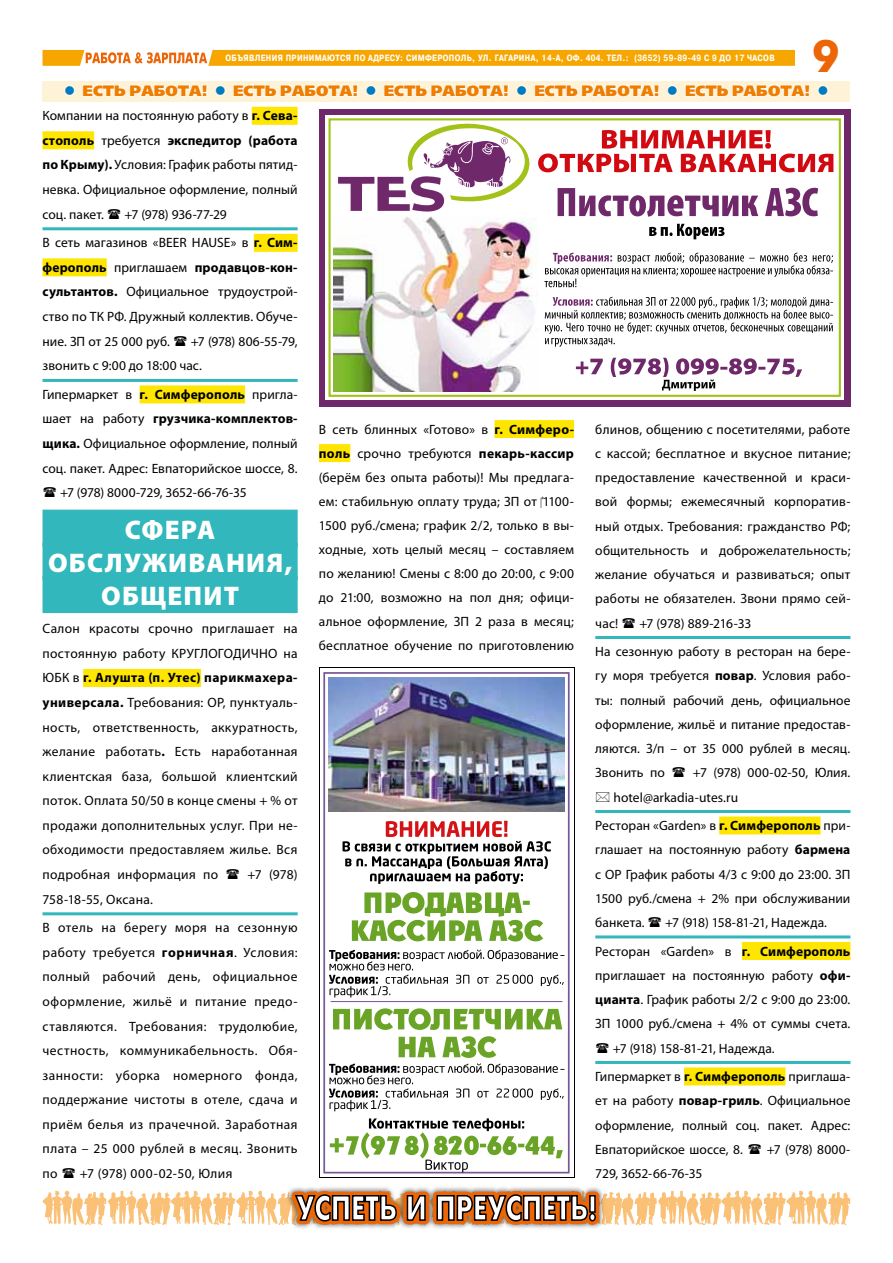
<style>
.page{position:relative;width:893px;height:1263px;background:#fff}
.page>*{position:absolute;margin:0;border:0;box-sizing:border-box;transform-origin:0 0}
.t1{font:45px "Futuris Extra CTT";color:#ec6608}
.t2{font:900 27px/33px "Myriad Pro";letter-spacing:.045em;color:#fff;text-align:center}
.t3{font:15px "Free Set Extra CTT";color:#ef7d00}
.t4{font:13.5px/24.6px "Myriad Pro";letter-spacing:.01em;color:#000;text-align:justify}
.t5{font:13.5px/28.8px "Myriad Pro";letter-spacing:.03em;color:#000}
.t6{font:700 13.5px "Myriad Pro";letter-spacing:.01em;color:#000}
.t7{font:13.5px "Myriad Pro";letter-spacing:-.01em;color:#000}
.t8{font:700 9px "Pragmatica Cond C";letter-spacing:.04em;color:#fff}
.s1{color:#007bbc}
.s2{font-weight:700}
.s3{font-weight:400}
</style>
<div class="page">
<img style="left:289px;top:1187px;width:312px;height:42px">
<svg style="left:42px;top:1191px;width:808px;height:34px"></svg>
<svg style="left:43px;top:50px;width:751px;height:16px;background:#f7ad1f"></svg>
<div style="left:252px;top:107px;width:46px;height:18px;background:#ffe600"></div>
<div style="left:43px;top:131px;width:51px;height:18px;background:#ffe600"></div>
<hr style="left:43px;top:227px;width:255px;height:3px;background:#31b7bc">
<div style="left:254px;top:234px;width:44px;height:18px;background:#ffe600"></div>
<div style="left:43px;top:258px;width:64px;height:18px;background:#ffe600"></div>
<hr style="left:43px;top:379px;width:255px;height:3px;background:#31b7bc">
<div style="left:140px;top:385px;width:105px;height:18px;background:#ffe600"></div>
<div style="left:43px;top:510px;width:255px;height:37px;background:#31b7bc"></div>
<div style="left:43px;top:543px;width:255px;height:37px;background:#31b7bc"></div>
<div style="left:43px;top:575px;width:255px;height:38px;background:#31b7bc"></div>
<div style="left:83px;top:669px;width:118px;height:18px;background:#ffe600"></div>
<hr style="left:43px;top:912px;width:255px;height:3px;background:#31b7bc">
<div style="left:495px;top:420px;width:79px;height:18px;background:#ffe600"></div>
<div style="left:319px;top:444px;width:31px;height:18px;background:#ffe600"></div>
<hr style="left:595px;top:636px;width:255px;height:3px;background:#31b7bc">
<hr style="left:595px;top:810px;width:255px;height:3px;background:#31b7bc">
<div style="left:719px;top:816px;width:102px;height:18px;background:#ffe600"></div>
<hr style="left:595px;top:935px;width:255px;height:3px;background:#31b7bc">
<div style="left:742px;top:942px;width:108px;height:18px;background:#ffe600"></div>
<hr style="left:595px;top:1061px;width:255px;height:3px;background:#31b7bc">
<div style="left:684px;top:1067px;width:101px;height:18px;background:#ffe600"></div>
<div style="left:43px;top:81px;width:807px;height:21px;background:#fff3d7"></div>
<svg style="left:65px;top:85px;width:10px;height:11px"></svg>
<svg style="left:82px;top:84px;width:126px;height:13px"></svg>
<svg style="left:215px;top:84px;width:143px;height:13px"></svg>
<svg style="left:366px;top:85px;width:10px;height:11px"></svg>
<svg style="left:384px;top:84px;width:125px;height:13px"></svg>
<svg style="left:517px;top:85px;width:10px;height:11px"></svg>
<svg style="left:534px;top:84px;width:126px;height:13px"></svg>
<svg style="left:667px;top:85px;width:11px;height:11px"></svg>
<svg style="left:685px;top:84px;width:125px;height:13px"></svg>
<svg style="left:818px;top:85px;width:10px;height:11px"></svg>
<div style="left:319px;top:109px;width:531px;height:297px;background:#6f286a"></div>
<div style="left:325px;top:115px;width:519px;height:285px;background:#fff"></div>
<div style="left:328px;top:118px;width:513px;height:279px;background:#fff;border:2px solid #a2c219"></div>
<img style="left:334px;top:217px;width:204px;height:174px">
<svg style="left:544px;top:253px;width:289px;height:138px"></svg>
<svg style="left:538px;top:130px;width:295px;height:42px"></svg>
<svg style="left:558px;top:188px;width:260px;height:29px"></svg>
<svg style="left:649px;top:224px;width:75px;height:15px"></svg>
<svg style="left:338px;top:123px;width:191px;height:89px"></svg>
<div style="left:323px;top:672px;width:247px;height:501px;border:2px solid #775693"></div>
<svg style="left:342px;top:821px;width:209px;height:63px"></svg>
<svg style="left:329px;top:892px;width:235px;height:280px"></svg>
<img style="left:329px;top:677px;width:235px;height:134px">
<hr style="left:331px;top:1001px;width:231px;height:1px;background:#775693">
<p class="t8" style="left:225px;top:53px;width:551px">объявления принимаются по адресу: симферополь, ул. гагарина, 14-а, оф. 404. тел.: (3652) 59-89-49 с 9 до 17 часов</p>
<h1 class="t1" style="left:813px;top:31px;width:28px">9</h1>
<p class="t3" style="left:64px;top:82px;width:30px"><span class="s1">●</span> ест</p>
<p class="t3" style="left:114px;top:82px;width:65px">ь работа</p>
<p class="t3" style="left:202px;top:82px;width:43px">! <span class="s1">●</span> ест</p>
<p class="t3" style="left:265px;top:82px;width:65px">ь работа</p>
<p class="t3" style="left:352px;top:82px;width:43px">! <span class="s1">●</span> ест</p>
<p class="t3" style="left:415px;top:82px;width:65px">ь работа</p>
<p class="t3" style="left:503px;top:82px;width:43px">! <span class="s1">●</span> ест</p>
<p class="t3" style="left:566px;top:82px;width:65px">ь работа</p>
<p class="t3" style="left:653px;top:82px;width:43px">! <span class="s1">●</span> ест</p>
<p class="t3" style="left:717px;top:82px;width:65px">ь работа</p>
<p class="t3" style="left:804px;top:82px;width:26px">! <span class="s1">●</span></p>
<p class="t4" style="left:43px;top:103px;width:257px">Компании на постоянную работу в <span class="s2">г. Сева&shy;стополь</span> требуется <span class="s2">экспедитор (работа по Крыму).</span> Условия: График работы пятид&shy;невка. Официальное оформление, полный соц. пакет.</p>
<p class="t4" style="left:43px;top:199px;width:257px;line-height:28.8px;text-indent:82px">+7 (978) 936-77-29<br>В сеть магазинов «BEER HAUSE» в <span class="s2">г. Сим-</span></p>
<p class="t4" style="left:43px;top:255px;width:257px"><span class="s2">ферополь</span> приглашаем <span class="s2">продавцов-кон&shy;сультантов.</span> Официальное трудоустрой&shy;ство по ТК РФ. Дружный коллектив. Обуче&shy;ние. ЗП от 25 000 руб.</p>
<p class="t4" style="left:43px;top:328px;width:257px;text-indent:148px">+7 (978) 806-55-79, звонить с 9:00 до 18:00 час.</p>
<p class="t4" style="left:43px;top:382px;width:257px">Гипермаркет в <span class="s2">г. Симферополь</span> пригла-</p>
<p class="t6" style="left:43px;top:410px;width:257px"><span class="s3">шает на работу</span> грузчика-комплектов-</p>
<p class="t4" style="left:43px;top:431px;width:257px"><span class="s2">щика.</span> Официальное оформление, полный</p>
<p class="t4" style="left:43px;top:456px;width:257px">соц. пакет. Адрес: Евпаторийское шоссе, 8.</p>
<p class="t4" style="left:60px;top:480px;width:188px">+7 (978) 8000-729, 3652-66-76-35</p>
<h2 class="t2" style="left:48px;top:513px;width:246px">Сфера обслуживания, общепит</h2>
<p class="t4" style="left:43px;top:616px;width:257px">Салон красоты срочно приглашает на постоянную работу КРУГЛОГОДИЧНО на ЮБК в <span class="s2">г. Алушта (п. Утес) парикмахера&shy;универсала.</span> Требования: ОР, пунктуаль&shy;ность, ответственность, аккуратность, желание работать<span class="s2">.</span> Есть наработанная клиентская база, большой клиентский поток. Оплата 50/50 в конце смены + % от продажи дополнительных услуг. При не&shy;обходимости предоставляем жилье. Вся подробная информация по</p>
<p class="t4" style="left:247px;top:862px;width:52px">+7 (978)</p>
<p class="t5" style="left:43px;top:884px;width:257px">758-18-55, Оксана.<br>В отель на берегу моря на сезонную</p>
<p class="t4" style="left:43px;top:940px;width:257px">работу требуется <span class="s2">горничная</span>. Условия: полный рабочий день, официальное оформление, жильё и питание предо&shy;ставляются. Требования: трудолюбие, честность, коммуникабельность. Обя&shy;занности: уборка номерного фонда, поддержание чистоты в отеле, сдача и приём белья из прачечной. Заработная плата – 25 000 рублей в месяц. Звонить по</p>
<p class="t5" style="left:80px;top:1159px;width:154px">+7 (978) 000-02-50, Юлия</p>
<p class="t4" style="left:319px;top:417px;width:257px;line-height:24px">В сеть блинных «Готово» в <span class="s2">г. Симферо&shy;поль</span> срочно требуются <span class="s2">пекарь-кассир </span>(берём без опыта работы)! Мы предлага&shy;ем: стабильную оплату труда; ЗП от 1100- 1500 руб./смена; график 2/2, только в вы&shy;ходные, хоть целый месяц – составляем по желанию! Смены с 8:00 до 20:00, с 9:00 до 21:00, возможно на пол дня; офици&shy;альное оформление, ЗП 2 раза в месяц; бесплатное обучение по приготовлению</p>
<p class="t4" style="left:595px;top:417px;width:257px">блинов, общению с посетителями, работе с кассой; бесплатное и вкусное питание; предоставление качественной и краси&shy;вой формы; ежемесячный корпоратив&shy;ный отдых. Требования: гражданство РФ; общительность и доброжелательность; желание обучаться и развиваться; опыт работы не обязателен. Звони прямо сей&shy;час!</p>
<p class="t4" style="left:595px;top:608px;width:257px;line-height:28.5px;text-indent:44px">+7 (978) 889-216-33<br>На сезонную работу в ресторан на бере-</p>
<p class="t4" style="left:595px;top:663px;width:257px">гу моря требуется <span class="s2">повар</span>. Условия рабо&shy;ты: полный рабочий день, официальное оформление, жильё и питание предостав&shy;ляются. З/п – от 35 000 рублей в месяц.<br>Звонить по</p>
<p class="t4" style="left:613px;top:760px;width:238px;text-indent:79px">+7 (978) 000-02-50, Юлия. hotel@arkadia-utes.ru</p>
<p class="t4" style="left:595px;top:813px;width:257px">Ресторан «Garden» в <span class="s2">г. Симферополь</span> при&shy;глашает на постоянную работу <span class="s2">бармена </span>с ОР График работы 4/3 с 9:00 до 23:00. ЗП 1500 руб./смена + 2% при обслуживании банкета.</p>
<p class="t4" style="left:595px;top:908px;width:257px;line-height:28.5px;text-indent:70px">+7 (918) 158-81-21, Надежда.<br>Ресторан «Garden» в <span class="s2">г. Симферополь</span></p>
<p class="t4" style="left:595px;top:963px;width:257px">приглашает на постоянную работу <span class="s2">офи-</span></p>
<p class="t4" style="left:595px;top:987px;width:257px"><span class="s2">цианта</span>. График работы 2/2 с 9:00 до 23:00.</p>
<p class="t4" style="left:595px;top:1011px;width:257px">ЗП 1000 руб./смена + 4% от суммы счета.</p>
<p class="t4" style="left:613px;top:1035px;width:163px">+7 (918) 158-81-21, Надежда.</p>
<p class="t4" style="left:595px;top:1064px;width:257px">Гипермаркет в <span class="s2">г. Симферополь</span> приглаша&shy;ет на работу <span class="s2">повар-гриль</span>. Официальное оформление, полный соц. пакет. Адрес:<br>Евпаторийское шоссе, 8.</p>
<p class="t4" style="left:767px;top:1137px;width:85px">+7 (978) 8000-</p>
<p class="t7" style="left:595px;top:1165px;width:109px">729, 3652-66-76-35</p>
</div>
